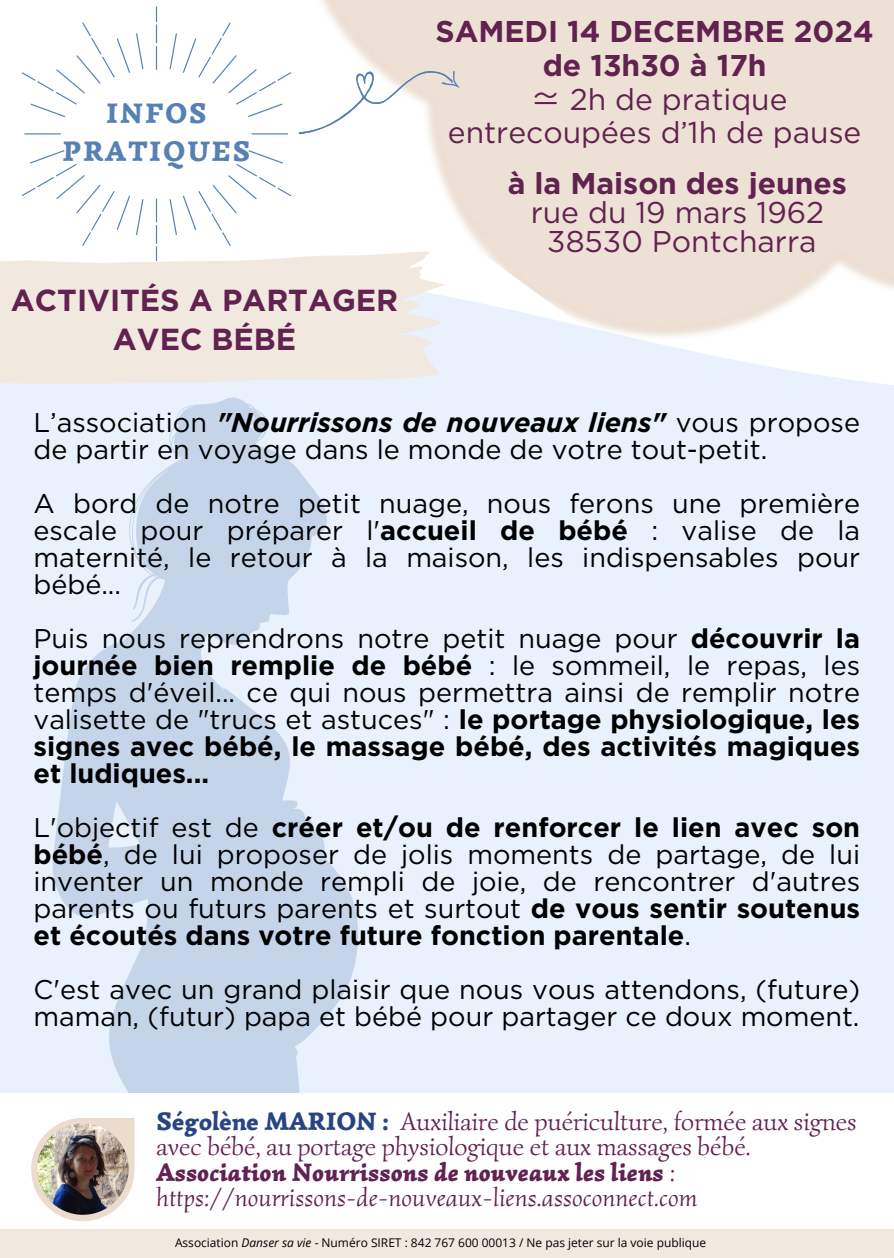
<style>
.page{position:relative;width:894px;height:1258px;background:#fff}
.page>*{position:absolute;margin:0;border:0;box-sizing:border-box;transform-origin:0 0}
.t1{font:700 30.3px/38.4px "Gotham";color:#622250;text-align:center}
.t2{font:30px/33.6px "Gotham";color:#622250;text-align:center}
.t3{font:700 30px/29.4px "Gotham";color:#622250;text-align:center}
.t4{font:900 28.5px/38.4px "Simonetta";letter-spacing:.07em;color:#5781b5;text-align:center}
.t5{font:27px/27px "Gotham";color:#000;text-align:justify}
.t6{font:25.5px/25.5px "Simonetta";color:#622250}
.t7{font:12px "Open Sans";color:#000}
.s1{font-weight:700}
.s2{font-family:"Noto Sans CJ Ksc"}
.s3{font-weight:400}
.s4{font-weight:700;font-style:italic}
.s5{font-weight:900;color:#284482}
.s6{font-weight:900;font-style:italic}
.s7{font-style:italic}
</style>
<div class="page">
<div style="left:0;top:73px;width:893px;height:1020px;background:#e9f1fc"></div>
<svg style="left:52px;top:513px;width:307px;height:580px;fill:#c4d5ea"></svg>
<img style="left:30px;top:0;width:863px;height:513px">
<svg style="left:292px;top:61px;width:167px;height:74px"></svg>
<svg style="left:22px;top:7px;width:269px;height:244px"></svg>
<svg style="left:0;top:251px;width:445px;height:133px;fill:#f1e8e0"></svg>
<div style="left:0;top:1229px;width:893px;height:29px;background:#f1e8e0"></div>
<svg style="left:31px;top:1118px;width:103px;height:103px"></svg>
<img style="left:37px;top:1123px;width:91px;height:92px">
<h2 class="t4" style="left:63px;top:94px;width:189px">INFOS<br>PRATIQUES</h2>
<p class="t1" style="left:11px;top:281px;width:389px">ACTIVITÉS A PARTAGER<br>AVEC BÉBÉ</p>
<p class="t2" style="left:435px;top:14px;width:439px"><span class="s1">SAMEDI 14 DECEMBRE 2024 de 13h30 à 17h<br></span><span class="s2">≃</span> 2h de pratique entrecoupées d’1h de pause</p>
<p class="t3" style="left:507px;top:168px;width:340px">à la Maison des jeunes <span class="s3">rue du 19 mars 1962</span></p>
<p class="t2" style="left:547px;top:225px;width:271px">38530 Pontcharra</p>
<p class="t5" style="left:33px;top:409px;width:827px">L’association <span class="s4">"Nourrissons de nouveaux liens"</span> vous propose de partir en voyage dans le monde de votre tout-petit.</p>
<p class="t5" style="left:33px;top:490px;width:827px">A bord de notre petit nuage, nous ferons une première escale pour préparer l'<span class="s1">accueil de bébé</span> : valise de la maternité, le retour à la maison, les indispensables pour bébé...</p>
<h1 class="t5" style="left:33px;top:625px;width:827px">Puis nous reprendrons notre petit nuage pour <span class="s1">découvrir la journée bien remplie de bébé</span> : le sommeil, le repas, les temps d'éveil... ce qui nous permettra ainsi de remplir notre valisette de "trucs et astuces" : <span class="s1">le portage physiologique, les signes avec bébé, le massage bébé, des activités magiques et ludiques...</span></h1>
<p class="t5" style="left:33px;top:814px;width:827px">L'objectif est de <span class="s1">créer et/ou de renforcer le lien avec son bébé</span>, de lui proposer de jolis moments de partage, de lui inventer un monde rempli de joie, de rencontrer d'autres parents ou futurs parents et surtout <span class="s1">de vous sentir soutenus et écoutés dans votre future fonction parentale</span>.</p>
<h3 class="t5" style="left:33px;top:976px;width:827px">C'est avec un grand plaisir que nous vous attendons, (future) maman, (futur) papa et bébé pour partager ce doux moment.</h3>
<h3 class="t6" style="left:156px;top:1108px;width:701px"><span class="s5">Ségolène MARION :</span> Auxiliaire de puériculture, formée aux signes avec bébé, au portage physiologique et aux massages bébé.<br><span class="s6">Association Nourrissons de nouveaux les liens</span> : <span class="s7">https://nourrissons-de-nouveaux-liens.assoconnect.com</span></h3>
<h2 class="t7" style="left:175px;top:1234px;width:532px">Association <span class="s7">Danser sa vie</span> - Numéro SIRET : 842 767 600 00013 / Ne pas jeter sur la voie publique</h2>
</div>
